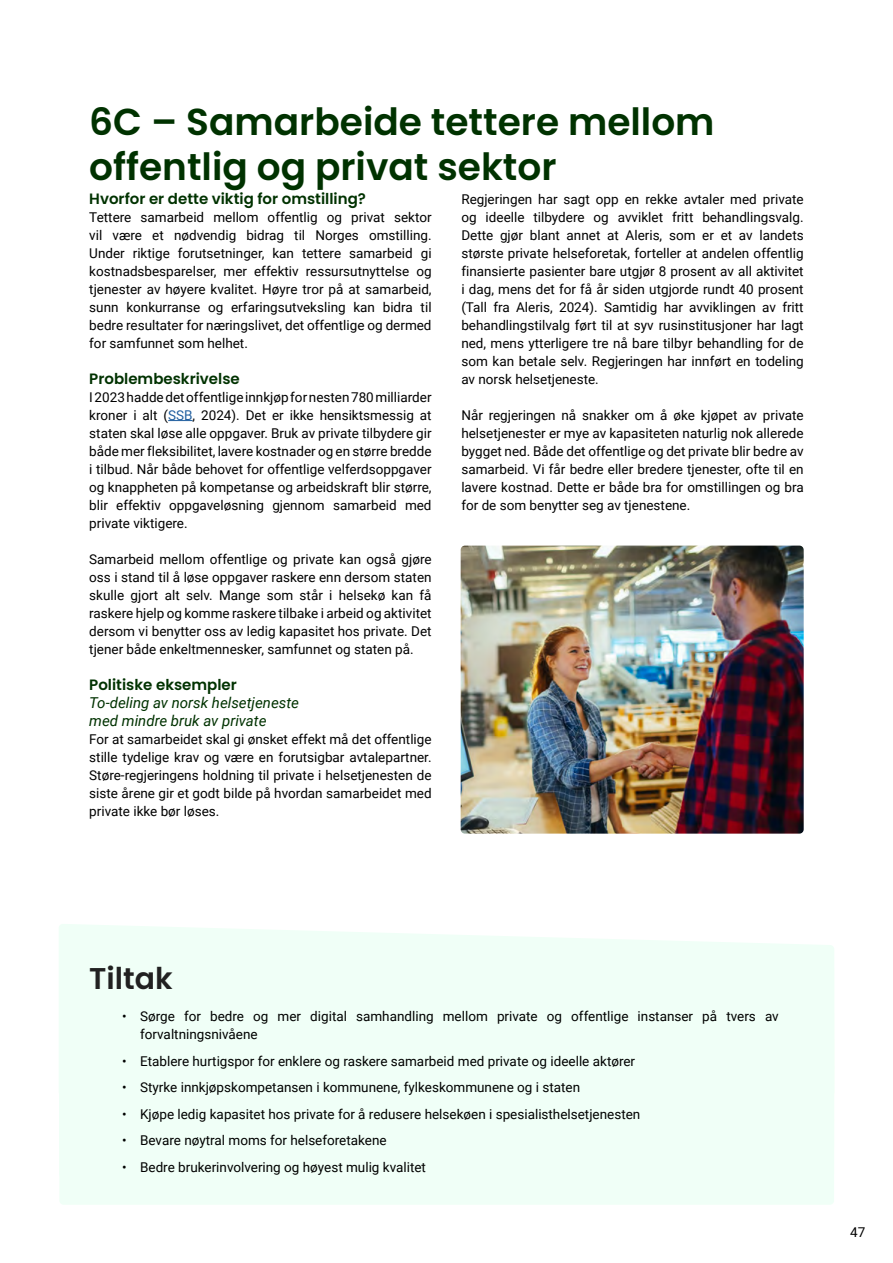
<style>
.page{position:relative;width:893px;height:1263px;background:#fff}
.page>*{position:absolute;margin:0;border:0;box-sizing:border-box;transform-origin:0 0}
.t1{font:600 37.5px/45px "Poppins";color:#003200}
.t2{font:600 30px "Poppins";color:#212121}
.t3{font:600 15px "Poppins";color:#003200}
.t4{font:italic 15px/18px "Roboto";color:#003200}
.t5{font:13.5px/18px "Roboto";color:#000;text-align:justify}
.s1{color:#215f9f}
</style>
<div class="page">
<svg style="left:168px;top:420px;width:25px;height:1px"></svg>
<svg style="left:59px;top:924px;width:775px;height:44px;fill:#f0fff7"></svg>
<div style="left:59px;top:968px;width:775px;height:45px;background:#f0fff7"></div>
<div style="left:59px;top:1013px;width:775px;height:26px;background:#f0fff7"></div>
<div style="left:59px;top:1039px;width:775px;height:27px;background:#f0fff7"></div>
<div style="left:59px;top:1066px;width:775px;height:26px;background:#f0fff7"></div>
<div style="left:59px;top:1092px;width:775px;height:27px;background:#f0fff7"></div>
<div style="left:59px;top:1119px;width:775px;height:86px;background:#f0fff7"></div>
<img style="left:461px;top:546px;width:343px;height:288px">
<h1 class="t1" style="left:89px;top:99px;width:627px">6C – Samarbeide tettere mellom offentlig og privat sektor</h1>
<p class="t3" style="left:89px;top:190px;width:278px">Hvorfor er dette viktig for omstilling?</p>
<p class="t5" style="left:89px;top:207px;width:344px">Tettere samarbeid mellom offentlig og privat sektor vil være et nødvendig bidrag til Norges omstilling.<br>Under riktige forutsetninger, kan tettere samarbeid gi kostnadsbesparelser, mer effektiv ressursutnyttelse og tjenester av høyere kvalitet. Høyre tror på at samarbeid, sunn konkurranse og erfaringsutveksling kan bidra til bedre resultater for næringslivet, det offentlige og dermed for samfunnet som helhet.</p>
<p class="t3" style="left:89px;top:370px;width:152px">Problembeskrivelse</p>
<p class="t5" style="left:89px;top:387px;width:344px">I 2023 hadde det offentlige innkjøp for nesten 780 milliarder kroner i alt (<span class="s1">SSB</span>, 2024). Det er ikke hensiktsmessig at staten skal løse alle oppgaver. Bruk av private tilbydere gir både mer fleksibilitet, lavere kostnader og en større bredde i tilbud. Når både behovet for offentlige velferdsoppgaver og knappheten på kompetanse og arbeidskraft blir større, blir effektiv oppgaveløsning gjennom samarbeid med private viktigere.</p>
<p class="t5" style="left:89px;top:549px;width:344px">Samarbeid mellom offentlige og private kan også gjøre oss i stand til å løse oppgaver raskere enn dersom staten skulle gjort alt selv. Mange som står i helsekø kan få raskere hjelp og komme raskere tilbake i arbeid og aktivitet dersom vi benytter oss av ledig kapasitet hos private. Det tjener både enkeltmennesker, samfunnet og staten på.</p>
<p class="t3" style="left:89px;top:676px;width:149px">Politiske eksempler</p>
<p class="t4" style="left:89px;top:693px;width:211px">To-deling av norsk helsetjeneste med mindre bruk av private</p>
<p class="t5" style="left:89px;top:729px;width:344px">For at samarbeidet skal gi ønsket effekt må det offentlige stille tydelige krav og være en forutsigbar avtalepartner.<br>Støre-regjeringens holdning til private i helsetjenesten de siste årene gir et godt bilde på hvordan samarbeidet med private ikke bør løses.</p>
<p class="t5" style="left:461px;top:189px;width:344px">Regjeringen har sagt opp en rekke avtaler med private og ideelle tilbydere og avviklet fritt behandlingsvalg.<br>Dette gjør blant annet at Aleris, som er et av landets største private helseforetak, forteller at andelen offentlig finansierte pasienter bare utgjør 8 prosent av all aktivitet i dag, mens det for få år siden utgjorde rundt 40 prosent (Tall fra Aleris, 2024). Samtidig har avviklingen av fritt behandlingstilvalg ført til at syv rusinstitusjoner har lagt ned, mens ytterligere tre nå bare tilbyr behandling for de som kan betale selv. Regjeringen har innført en todeling av norsk helsetjeneste.</p>
<p class="t5" style="left:461px;top:405px;width:344px">Når regjeringen nå snakker om å øke kjøpet av private helsetjenester er mye av kapasiteten naturlig nok allerede bygget ned. Både det offentlige og det private blir bedre av samarbeid. Vi får bedre eller bredere tjenester, ofte til en lavere kostnad. Dette er både bra for omstillingen og bra for de som benytter seg av tjenestene.</p>
<h2 class="t2" style="left:89px;top:961px;width:85px">Tiltak</h2>
<p class="t5" style="left:140px;top:1007px;width:640px;text-indent:-18px">• Sørge for bedre og mer digital samhandling mellom private og offentlige instanser på tvers av forvaltningsnivåene</p>
<p class="t5" style="left:122px;top:1051px;width:514px">• Etablere hurtigspor for enklere og raskere samarbeid med private og ideelle aktører</p>
<p class="t5" style="left:122px;top:1078px;width:460px">• Styrke innkjøpskompetansen i kommunene, fylkeskommunene og i staten</p>
<p class="t5" style="left:122px;top:1104px;width:520px">• Kjøpe ledig kapasitet hos private for å redusere helsekøen i spesialisthelsetjenesten</p>
<p class="t5" style="left:122px;top:1131px;width:266px">• Bevare nøytral moms for helseforetakene</p>
<p class="t5" style="left:122px;top:1157px;width:305px">• Bedre brukerinvolvering og høyest mulig kvalitet</p>
<p class="t5" style="left:850px;top:1223px;width:17px">47</p>
</div>
